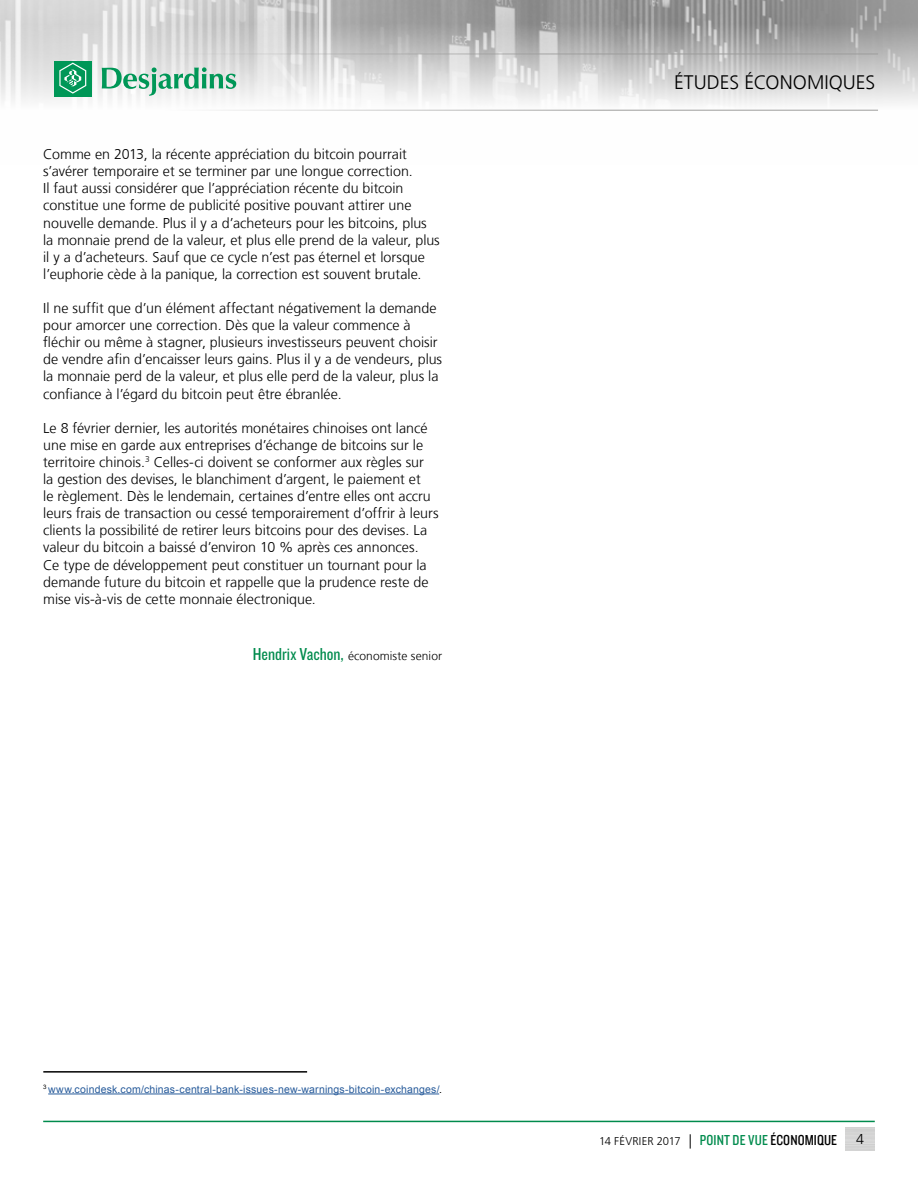
<style>
.page{position:relative;width:918px;height:1188px;background:#fff}
.page>*{position:absolute;margin:0;border:0;box-sizing:border-box;transform-origin:0 0}
.t1{font:300 19.5px "Frutiger LT";color:#000}
.t2{font:300 14.25px/17.1px "Frutiger LT";color:#000}
.t3{font:300 12px "Frutiger LT";letter-spacing:.01em;color:#000}
.t4{font:300 11.25px "Frutiger LT";letter-spacing:.005em;color:#000}
.t5{font:10.5px "Arial";letter-spacing:.015em;color:#275b9b}
.s1{font-family:"Knockout 29 Junior Ltweight";font-weight:400;font-size:18px;color:#008b4d}
.s2{color:#000}
.s3{font-size:14.25px}
.s4{font-family:"Knockout 29 Junior Ltweight";font-weight:400;font-size:15px;color:#008b4d}
.s5{font-family:"Knockout 29 Junior Ltweight";font-weight:400;font-size:15px}
</style>
<div class="page">
<img style="left:0;top:0;width:918px;height:110px">
<hr style="left:0;top:54px;width:878px;height:1px;background:#9d9d9c">
<hr style="left:0;top:110px;width:878px;height:1px;background:#9d9d9c">
<div style="left:54px;top:61px;width:38px;height:36px;background:#009757"></div>
<svg style="left:59px;top:63px;width:27px;height:31px"></svg>
<svg style="left:102px;top:67px;width:134px;height:29px"></svg>
<hr style="left:43px;top:1121px;width:832px;height:1px;background:#008b4d">
<hr style="left:43px;top:1071px;width:264px;height:2px;background:#000">
<hr style="left:48px;top:1094px;width:391px;height:1px;background:#275b9b">
<p class="t2" style="left:43px;top:146px;width:398px">Comme en 2013, la récente appréciation du bitcoin pourrait s’avérer temporaire et se terminer par une longue correction.<br>Il faut aussi considérer que l’appréciation récente du bitcoin constitue une forme de publicité positive pouvant attirer une nouvelle demande. Plus il y a d’acheteurs pour les bitcoins, plus la monnaie prend de la valeur, et plus elle prend de la valeur, plus il y a d’acheteurs. Sauf que ce cycle n’est pas éternel et lorsque l’euphorie cède à la panique, la correction est souvent brutale.</p>
<p class="t2" style="left:43px;top:300px;width:400px">Il ne suffit que d’un élément affectant négativement la demande pour amorcer une correction. Dès que la valeur commence à fléchir ou même à stagner, plusieurs investisseurs peuvent choisir de vendre afin d’encaisser leurs gains. Plus il y a de vendeurs, plus la monnaie perd de la valeur, et plus elle perd de la valeur, plus la confiance à l’égard du bitcoin peut être ébranlée.</p>
<p class="t2" style="left:43px;top:420px;width:397px">Le 8 février dernier, les autorités monétaires chinoises ont lancé une mise en garde aux entreprises d’échange de bitcoins sur le territoire chinois.<sup>3</sup> Celles-ci doivent se conformer aux règles sur<br>la gestion des devises, le blanchiment d’argent, le paiement et<br>le règlement. Dès le lendemain, certaines d’entre elles ont accru leurs frais de transaction ou cessé temporairement d’offrir à leurs clients la possibilité de retirer leurs bitcoins pour des devises. La valeur du bitcoin a baissé d’environ 10 % après ces annonces.<br>Ce type de développement peut constituer un tournant pour la demande future du bitcoin et rappelle que la prudence reste de mise vis‑à‑vis de cette monnaie électronique.</p>
<p class="t3" style="left:253px;top:649px;width:191px"><span class="s1">Hendrix Vachon,</span> économiste senior</p>
<h1 class="t1" style="left:674px;top:72px;width:203px">ÉTUDES ÉCONOMIQUES</h1>
<p class="t5" style="left:43px;top:1082px;width:400px"><sup>3</sup> www.coindesk.com/chinas-central-bank-issues-new-warnings-bitcoin-exchanges/<span class="s2">.</span></p>
<p class="t4" style="left:599px;top:1135px;width:240px">14 FÉVRIER 2017 <span class="s3">|</span> <span class="s4">POINT DE VUE</span> <span class="s5">ÉCONOMIQUE</span></p>
<p class="t2" style="left:856px;top:1131px;width:9px">4</p>
</div>
